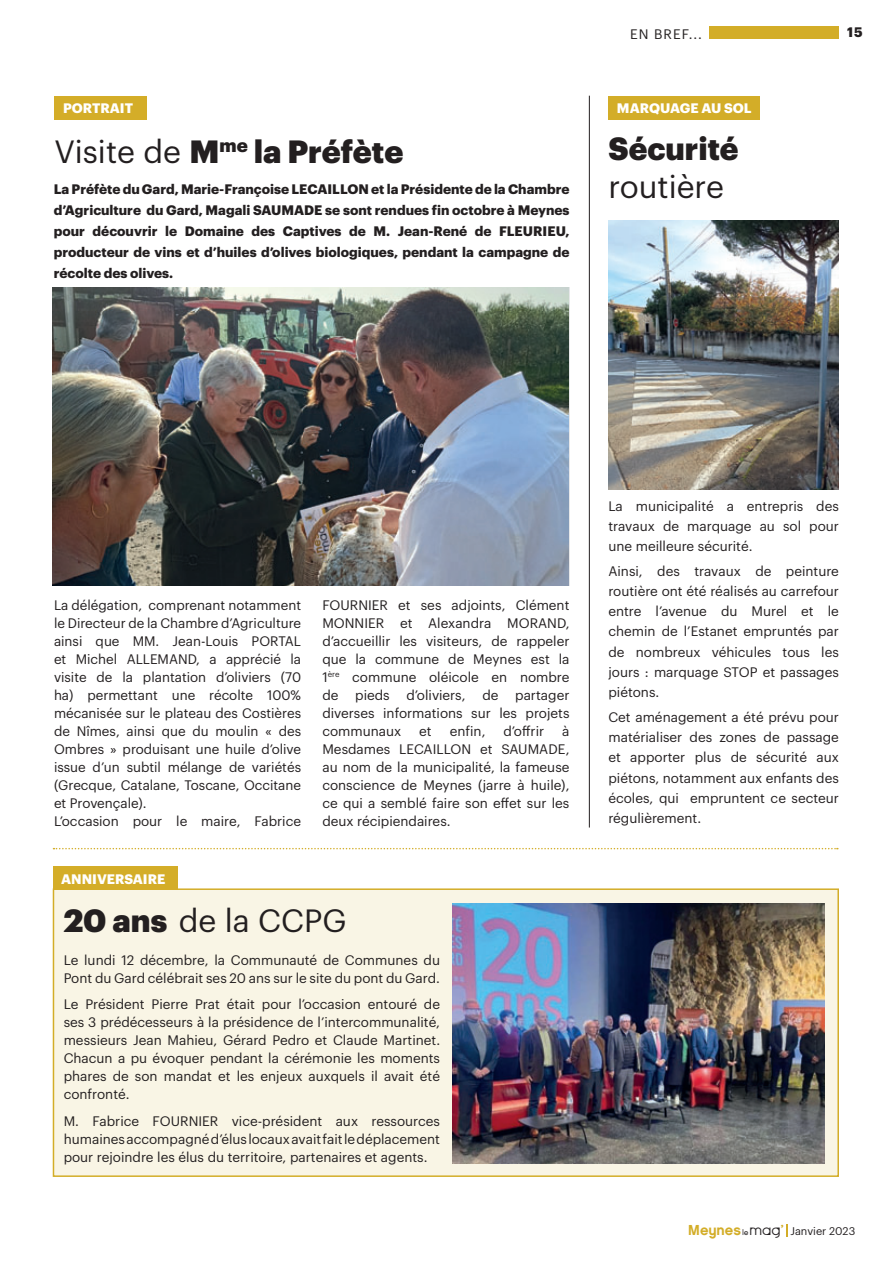
<style>
.page{position:relative;width:893px;height:1263px;background:#fff}
.page>*{position:absolute;margin:0;border:0;box-sizing:border-box;transform-origin:0 0}
.t1{font:900 31.5px "Graphik";color:#231f20}
.t2{font:31.5px "Graphik";color:#231f20}
.t3{font:13.5px/18px "Graphik";color:#231f20;text-align:justify}
.t4{font:700 13.5px/21px "Graphik";color:#231f20;text-align:justify}
.t5{font:700 13.5px "Graphik";color:#fff}
.t6{font:10.95px "Graphik";color:#231f20}
.s1{font-weight:400}
.s2{font-weight:900}
.s3{font-family:"Chalet New York Nineteen Eighty";font-size:14.4px;color:#d3ad28}
.s4{font-family:"Harry Plain";font-size:7.95px}
.s5{font-family:"Seraphic Organism";font-size:13.5px}
</style>
<div class="page">
<svg style="left:786px;top:1224px;width:1px;height:13px"></svg>
<div style="left:709px;top:26px;width:130px;height:13px;background:#d3ad28"></div>
<div style="left:55px;top:96px;width:92px;height:24px;background:#d4ad28"></div>
<img style="left:53px;top:287px;width:516px;height:299px">
<div style="left:608px;top:96px;width:152px;height:24px;background:#d3ad28"></div>
<img style="left:608px;top:220px;width:231px;height:269px">
<hr style="left:589px;top:96px;width:1px;height:731px;background:#231f20">
<svg style="left:53px;top:848px;width:785px;height:1px"></svg>
<div style="left:53px;top:888px;width:786px;height:289px;background:#f9f5e5;border:2px solid #d3ad28"></div>
<div style="left:53px;top:866px;width:125px;height:24px;background:#d4ad28"></div>
<img style="left:453px;top:903px;width:372px;height:260px">
<p class="t5" style="left:63px;top:98px;width:71px">PORTRAIT</p>
<h1 class="t1" style="left:55px;top:127px;width:350px"><span class="s1">Visite de</span> M<sup>me</sup> la Préfète</h1>
<p class="t4" style="left:54px;top:177px;width:517px">La Préfète du Gard, Marie-Françoise LECAILLON et la Présidente de la Chambre d’Agriculture du Gard, Magali SAUMADE se sont rendues fin octobre à Meynes pour découvrir le Domaine des Captives de M. Jean-René de FLEURIEU</p>
<p class="t4" style="left:54px;top:219px;width:517px;text-indent:512px">, producteur de vins et d’huiles d’olives biologiques, pendant la campagne de récolte des olives.</p>
<p class="t3" style="left:630px;top:24px;width:73px">EN BREF...</p>
<p class="t4" style="left:847px;top:21px;width:17px">15</p>
<p class="t5" style="left:617px;top:98px;width:34px">marqu</p>
<p class="t5" style="left:670px;top:98px;width:64px">age au sol</p>
<h1 class="t1" style="left:608px;top:124px;width:132px">Sécurité</h1>
<h1 class="t2" style="left:608px;top:163px;width:117px">routière</h1>
<p class="t3" style="left:54px;top:594px;width:249px;text-align:left">La délégation, comprenant notamment le Directeur de la Chambre d’Agriculture ainsi que MM. Jean-Louis PORTAL et Michel ALLEMAND, a apprécié la visite de la plantation d’oliviers (70 ha) permettant une récolte 100% mécanisée sur le plateau des Costières de Nîmes, ainsi que du moulin « des Ombres » produisant une huile d’olive issue d’un subtil mélange de variétés (Grecque, Catalane, Toscane, Occitane et Provençale).<br>L’occasion pour le maire, Fabrice</p>
<p class="t3" style="left:322px;top:594px;width:249px">FOURNIER et ses adjoints, Clément MONNIER et Alexandra MORAND, d’accueillir les visiteurs, de rappeler que la commune de Meynes est la 1<sup>ère</sup> commune oléicole en nombre de pieds d’oliviers, de partager diverses informations sur les projets communaux</p>
<p class="t3" style="left:419px;top:720px;width:14px">et</p>
<p class="t3" style="left:450px;top:720px;width:37px">enfin,</p>
<p class="t3" style="left:503px;top:720px;width:42px">d’offrir</p>
<p class="t3" style="left:322px;top:720px;width:249px;text-indent:240px">à Mesdames LECAILLON et SAUMADE, au nom de la municipalité, la fameuse conscience de Meynes (jarre à huile), ce qui a semblé faire son effet sur les deux récipiendaires.</p>
<p class="t5" style="left:61px;top:868px;width:106px">ANNIVERSAIRE</p>
<h1 class="t2" style="left:64px;top:897px;width:284px"><span class="s2">20 ans</span> de la CCPG</h1>
<p class="t3" style="left:64px;top:950px;width:378px">Le lundi 12 décembre, la Communauté de Communes du<br>Pont du Gard célébrait ses 20 ans sur le site du pont du Gard.</p>
<p class="t3" style="left:64px;top:994px;width:378px">Le Président Pierre Prat était pour l’occasion entouré de ses 3 prédécesseurs à la présidence de l’intercommunalité, messieurs Jean Mahieu, Gérard Pedro et Claude Martinet.<br>Chacun a pu évoquer pendant la cérémonie les moments phares de son mandat et les enjeux auxquels il avait été confronté.</p>
<p class="t3" style="left:64px;top:1110px;width:378px">M. Fabrice FOURNIER vice-président aux ressources humaines accompagné d’élus locaux avait fait le déplacement pour rejoindre les élus du territoire, partenaires et agents.</p>
<p class="t3" style="left:608px;top:494px;width:232px;line-height:20.2px">La municipalité a entrepris des travaux de marquage au sol pour une meilleure sécurité.</p>
<p class="t3" style="left:608px;top:559px;width:232px;line-height:20.2px">Ainsi, des travaux de peinture routière ont été réalisés au carrefour entre l’avenue du Murel et le chemin de l’Estanet empruntés par de nombreux véhicules tous les jours : marquage STOP et passages piétons.</p>
<p class="t3" style="left:608px;top:706px;width:232px;line-height:20.2px">Cet aménagement a été prévu pour matérialiser des zones de passage et apporter plus de sécurité aux piétons, notamment aux enfants des écoles, qui empruntent ce secteur régulièrement.</p>
<p class="t6" style="left:688px;top:1222px;width:168px"><span class="s3">Meynes</span> <span class="s4">le</span><span class="s5">Mag</span><sup>’</sup> Janvier 2023</p>
</div>
